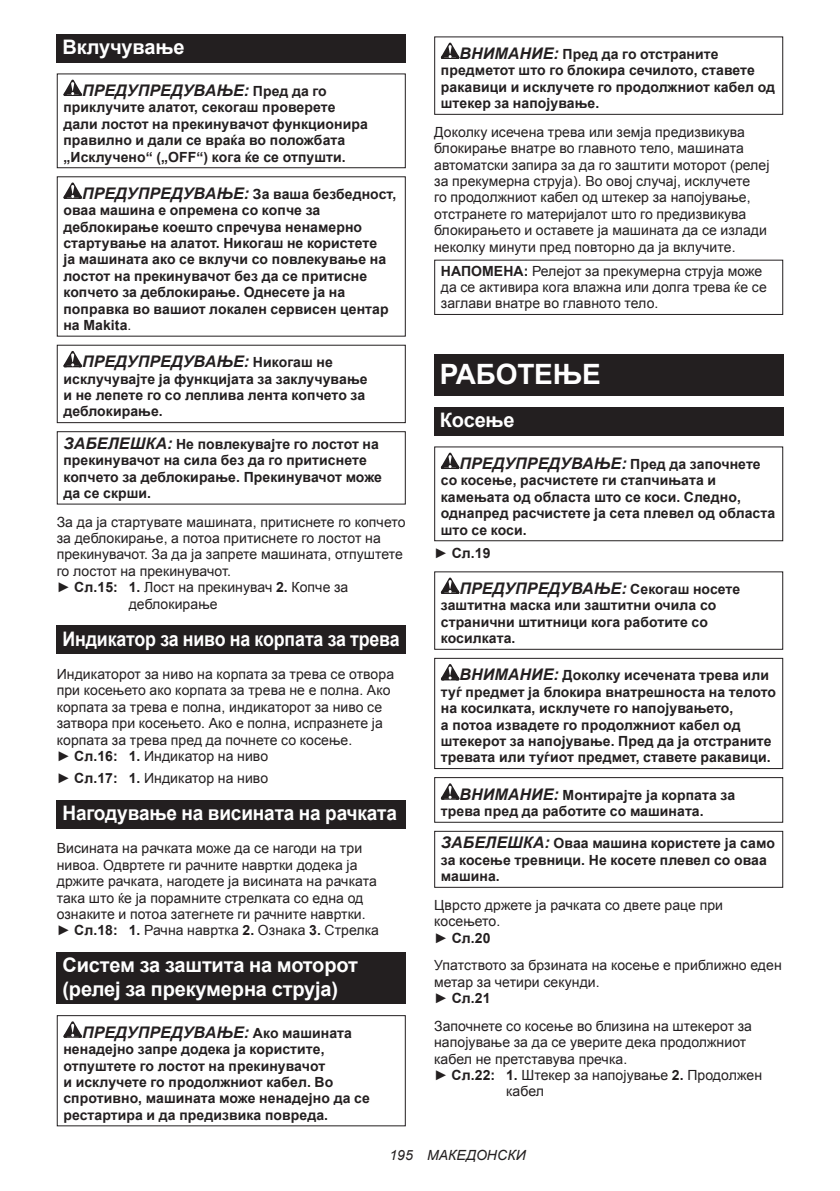
<style>
.page{position:relative;width:840px;height:1191px;background:#fff}
.page>*{position:absolute;margin:0;border:0;box-sizing:border-box;transform-origin:0 0}
.t1{font:700 28px "Arial";letter-spacing:-.01em;color:#fff}
.t2{font:700 20px/23.4px "Arial";letter-spacing:-.01em;color:#fff}
.t3{font:700 20px "Arial";letter-spacing:-.01em;color:#fff;scale:.89 1}
.t4{font:700 20px "Arial";letter-spacing:-.01em;color:#fff;scale:.95 1}
.t5{font:italic 700 16px "Arial";letter-spacing:.005em;color:#231f20}
.t6{font:700 14px/16.4px "Arial";letter-spacing:.005em;color:#231f20}
.t7{font:14px/16.4px "Arial";letter-spacing:.005em;color:#231f20}
.t8{font:italic 14px "Arial";letter-spacing:.005em;color:#231f20}
.s1{font-style:normal;font-size:14px}
.s2{font-style:italic;font-size:16px}
.s3{font-weight:400}
.s4{font-weight:700}
</style>
<div class="page">
<div style="left:57px;top:34px;width:348px;height:29px;background:#231f20"></div>
<svg style="left:63px;top:80px;width:19px;height:16px"></svg>
<div style="left:57px;top:73px;width:348px;height:95px;border:1px solid #231f20"></div>
<svg style="left:63px;top:182px;width:19px;height:17px"></svg>
<svg style="left:63px;top:351px;width:19px;height:16px"></svg>
<div style="left:57px;top:345px;width:348px;height:78px;border:1px solid #231f20"></div>
<div style="left:57px;top:431px;width:348px;height:73px;border:1px solid #231f20"></div>
<div style="left:57px;top:625px;width:348px;height:29px;background:#231f20"></div>
<div style="left:57px;top:800px;width:348px;height:28px;background:#231f20"></div>
<div style="left:57px;top:952px;width:348px;height:52px;background:#231f20"></div>
<svg style="left:63px;top:1021px;width:19px;height:16px"></svg>
<div style="left:57px;top:1015px;width:348px;height:111px;border:1px solid #231f20"></div>
<svg style="left:440px;top:43px;width:19px;height:16px"></svg>
<div style="left:434px;top:36px;width:348px;height:79px;border:1px solid #231f20"></div>
<div style="left:434px;top:260px;width:348px;height:55px;border:1px solid #231f20"></div>
<div style="left:434px;top:355px;width:348px;height:41px;background:#231f20"></div>
<div style="left:434px;top:407px;width:348px;height:28px;background:#231f20"></div>
<svg style="left:440px;top:452px;width:19px;height:17px"></svg>
<div style="left:434px;top:446px;width:348px;height:95px;border:1px solid #231f20"></div>
<svg style="left:440px;top:577px;width:19px;height:17px"></svg>
<div style="left:434px;top:571px;width:348px;height:79px;border:1px solid #231f20"></div>
<svg style="left:440px;top:664px;width:19px;height:16px"></svg>
<div style="left:434px;top:658px;width:348px;height:111px;border:1px solid #231f20"></div>
<svg style="left:440px;top:783px;width:19px;height:16px"></svg>
<div style="left:434px;top:777px;width:348px;height:45px;border:1px solid #231f20"></div>
<div style="left:434px;top:831px;width:348px;height:57px;border:1px solid #231f20"></div>
<h2 class="t2" style="left:62px;top:36px;width:123px">Вклучување</h2>
<p class="t5" style="left:82px;top:80px;width:246px">ПРЕДУПРЕДУВАЊЕ: <span class="s1">Пред да го</span></p>
<p class="t6" style="left:63px;top:100px;width:306px">приклучите алатот, секогаш проверете дали лостот на прекинувачот функционира правилно и дали се враќа во положбата „Исклучено“ („OFF“) кога ќе се отпушти.</p>
<p class="t6" style="left:63px;top:186px;width:334px;text-indent:19px"><span class="s2">ПРЕДУПРЕДУВАЊЕ:</span> За ваша безбедност, оваа машина е опремена со копче за деблокирање коешто спречува ненамерно стартување на алатот. Никогаш не користете<br>ја машината ако се вклучи со повлекување на лостот на прекинувачот без да се притисне копчето за деблокирање. Однесете ја на поправка во вашиот локален сервисен центар на Makita<span class="s3">.</span></p>
<p class="t5" style="left:82px;top:351px;width:252px">ПРЕДУПРЕДУВАЊЕ: <span class="s1">Никогаш не</span></p>
<p class="t6" style="left:63px;top:371px;width:305px">исклучувајте ја функцијата за заклучување и не лепете го со леплива лента копчето за деблокирање.</p>
<p class="t6" style="left:63px;top:436px;width:320px"><span class="s2">ЗАБЕЛЕШКА:</span> Не повлекувајте го лостот на прекинувачот на сила без да го притиснете копчето за деблокирање. Прекинувачот може да се скрши.</p>
<p class="t7" style="left:57px;top:513px;width:350px">За да ја стартувате машината, притиснете го копчето</p>
<p class="t7" style="left:57px;top:530px;width:325px">за деблокирање, а потоа притиснете го лостот на</p>
<p class="t7" style="left:57px;top:546px;width:347px">прекинувачот. За да ја запрете машината, отпуштете</p>
<p class="t7" style="left:57px;top:563px;width:175px">го лостот на прекинувачот.</p>
<p class="t7" style="left:57px;top:579px;width:293px">► <span class="s4">Сл.15: 1.</span> Лост на прекинувач <span class="s4">2.</span> Копче за</p>
<p class="t7" style="left:129px;top:595px;width:90px">деблокирање</p>
<h2 class="t3" style="left:62px;top:625px;width:380px">Индикатор за ниво на корпата за трева</h2>
<p class="t7" style="left:57px;top:666px;width:339px">Индикаторот за ниво на корпата за трева се отвора при косењето ако корпата за трева не е полна. Ако корпата за трева е полна, индикаторот за ниво се затвора при косењето. Ако е полна, испразнете ја корпата за трева пред да почнете со косење.<br>► <span class="s4">Сл.16: 1.</span> Индикатор на ниво</p>
<p class="t7" style="left:57px;top:770px;width:213px">► <span class="s4">Сл.17: 1.</span> Индикатор на ниво</p>
<h2 class="t4" style="left:62px;top:799px;width:353px">Нагодување на висината на рачката</h2>
<p class="t7" style="left:57px;top:840px;width:323px">Висината на рачката може да се нагоди на три нивоа. Одвртете ги рачните навртки додека ја држите рачката, нагодете ја висината на рачката така што ќе ја порамните стрелката со една од ознаките и потоа затегнете ги рачните навртки. ► <span class="s4">Сл.18: 1.</span> Рачна навртка <span class="s4">2.</span> Ознака <span class="s4">3.</span> Стрелка</p>
<h2 class="t2" style="left:62px;top:954px;width:297px">Систем за заштита на моторот (релеј за прекумерна струја)</h2>
<p class="t5" style="left:82px;top:1021px;width:271px">ПРЕДУПРЕДУВАЊЕ: <span class="s1">Ако машината</span></p>
<p class="t6" style="left:63px;top:1041px;width:308px">ненадејно запре додека ја користите, отпуштете го лостот на прекинувачот<br>и исклучете го продолжниот кабел. Во спротивно, машината може ненадејно да се рестартира и да предизвика повреда.</p>
<p class="t6" style="left:440px;top:46px;width:335px;text-indent:19px"><span class="s2">ВНИМАНИЕ:</span> Пред да го отстраните предметот што го блокира сечилото, ставете ракавици и исклучете го продолжниот кабел од штекер за напојување.</p>
<p class="t7" style="left:434px;top:124px;width:336px">Доколку исечена трева или земја предизвикува блокирање внатре во главното тело, машината автоматски запира за да го заштити моторот (релеј за прекумерна струја). Во овој случај, исклучете<br>го продолжниот кабел од штекер за напојување, отстранете го материјалот што го предизвикува блокирањето и оставете ја машината да се излади неколку минути пред повторно да ја вклучите.</p>
<p class="t7" style="left:440px;top:262px;width:327px"><span class="s4">НАПОМЕНА:</span> Релејот за прекумерна струја може да се активира кога влажна или долга трева ќе се заглави внатре во главното тело.</p>
<h1 class="t1" style="left:439px;top:356px;width:162px">РАБОТЕЊЕ</h1>
<h2 class="t2" style="left:439px;top:409px;width:76px">Косење</h2>
<p class="t5" style="left:459px;top:453px;width:302px">ПРЕДУПРЕДУВАЊЕ: <span class="s1">Пред да започнете</span></p>
<p class="t6" style="left:440px;top:473px;width:336px">со косење, расчистете ги стапчињата и камењата од областа што се коси. Следно, однапред расчистете ја сета плевел од областа што се коси.</p>
<p class="t6" style="left:434px;top:545px;width:58px"><span class="s3">►</span> Сл.19</p>
<p class="t5" style="left:459px;top:577px;width:282px">ПРЕДУПРЕДУВАЊЕ: <span class="s1">Секогаш носете</span></p>
<p class="t6" style="left:440px;top:597px;width:277px">заштитна маска или заштитни очила со странични штитници кога работите со косилката.</p>
<p class="t6" style="left:440px;top:668px;width:336px;text-indent:19px"><span class="s2">ВНИМАНИЕ:</span> Доколку исечената трева или туѓ предмет ја блокира внатрешноста на телото на косилката, исклучете го напојувањето,<br>а потоа извадете го продолжниот кабел од штекерот за напојување. Пред да ја отстраните тревата или туѓиот предмет, ставете ракавици.</p>
<p class="t6" style="left:440px;top:787px;width:295px;text-indent:19px"><span class="s2">ВНИМАНИЕ:</span> Монтирајте ја корпата за трева пред да работите со машината.</p>
<p class="t6" style="left:440px;top:835px;width:335px"><span class="s2">ЗАБЕЛЕШКА:</span> Оваа машина користете ја само за косење тревници. Не косете плевел со оваа машина.</p>
<p class="t7" style="left:434px;top:897px;width:290px">Цврсто држете ја рачката со двете раце при косењето.<br>► <span class="s4">Сл.20</span></p>
<p class="t7" style="left:434px;top:957px;width:349px">Упатството за брзината на косење е приближно еден метар за четири секунди.<br>► <span class="s4">Сл.21</span></p>
<p class="t7" style="left:434px;top:1018px;width:319px">Започнете со косење во близина на штекерот за</p>
<p class="t7" style="left:434px;top:1034px;width:313px">напојување за да се уверите дека продолжниот</p>
<p class="t7" style="left:434px;top:1050px;width:194px">кабел не претставува пречка.</p>
<p class="t7" style="left:434px;top:1067px;width:329px">► <span class="s4">Сл.22: 1.</span> Штекер за напојување <span class="s4">2.</span> Продолжен</p>
<p class="t7" style="left:505px;top:1083px;width:39px">кабел</p>
<p class="t8" style="left:389px;top:1146px;width:138px">195 МАКЕДОНСКИ</p>
</div>
